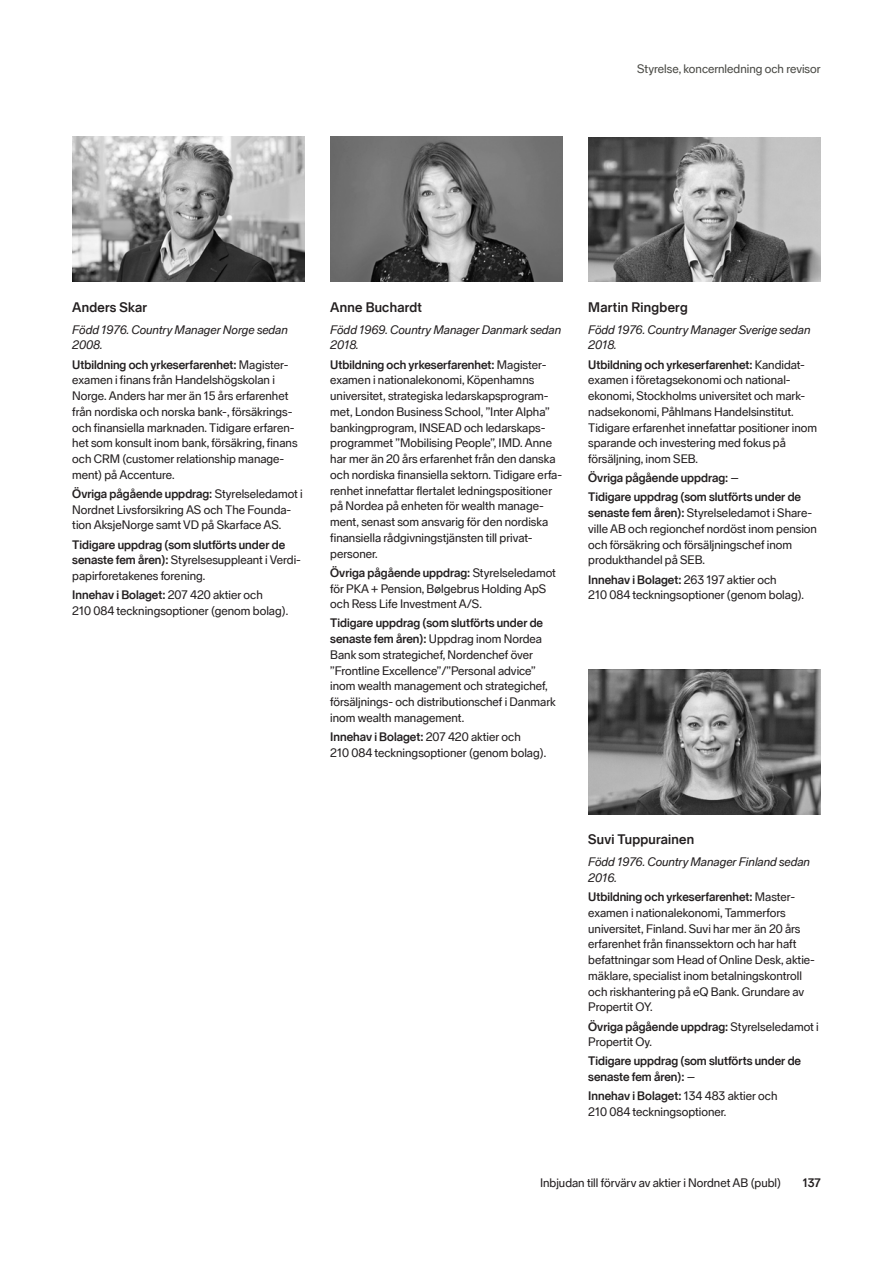
<style>
.page{position:relative;width:893px;height:1263px;background:#fff}
.page>*{position:absolute;margin:0;border:0;box-sizing:border-box;transform-origin:0 0}
.t1{font:700 13.5px "Nordnet Sans";letter-spacing:.02em;color:#231f20}
.t2{font:12px/15.8px "Nordnet Sans";color:#231f20}
.t3{font:700 12px/15.8px "Nordnet Sans";color:#231f20}
.t4{font:italic 12px/15.8px "Nordnet Sans";color:#231f20}
.t5{font:12px "Nordnet Sans";color:#4b4b46}
.s1{font-weight:700}
.s2{font-weight:400}
</style>
<div class="page">
<img style="left:72px;top:137px;width:233px;height:144px">
<img style="left:330px;top:137px;width:233px;height:144px">
<img style="left:588px;top:137px;width:233px;height:144px">
<img style="left:588px;top:669px;width:233px;height:145px">
<p class="t5" style="left:637px;top:62px;width:185px">Styrelse, koncernledning och revisor</p>
<p class="t1" style="left:72px;top:299px;width:76px">Anders Skar</p>
<p class="t4" style="left:72px;top:322px;width:217px">Född 1976. Country Manager Norge sedan<br>2008.</p>
<p class="t2" style="left:72px;top:357px;width:227px"><span class="s1">Utbildning och yrkeserfarenhet:</span> Magister&shy;examen i finans från Handelshögskolan i Norge. Anders har mer än 15 års erfarenhet från nordiska och norska bank-, försäkrings&shy;och finansiella marknaden. Tidigare erfaren&shy;het som konsult inom bank, försäkring, finans och CRM (customer relationship manage&shy;ment) på Accenture.</p>
<p class="t2" style="left:72px;top:486px;width:232px"><span class="s1">Övriga pågående uppdrag:</span> Styrelseledamot i<br>Nordnet Livsforsikring AS och The Founda&shy;tion AksjeNorge samt VD på Skarface AS.</p>
<p class="t3" style="left:72px;top:537px;width:230px">Tidigare uppdrag (som slutförts under de senaste fem åren): <span class="s2">Styrelsesuppleant i Verdi&shy;papirforetakenes forening.</span></p>
<p class="t2" style="left:72px;top:587px;width:217px"><span class="s1">Innehav i Bolaget:</span> 207 420 aktier och<br>210 084 teckningsoptioner (genom bolag).</p>
<p class="t1" style="left:330px;top:299px;width:93px">Anne Buchardt</p>
<p class="t4" style="left:330px;top:322px;width:232px">Född 1969. Country Manager Danmark sedan<br>2018.</p>
<p class="t2" style="left:330px;top:357px;width:233px"><span class="s1">Utbildning och yrkeserfarenhet:</span> Magister&shy;examen i nationalekonomi, Köpenhamns universitet, strategiska ledarskapsprogram&shy;met, London Business School, ”Inter Alpha” bankingprogram, INSEAD och ledarskaps&shy;programmet ”Mobilising People”, IMD. Anne har mer än 20 års erfarenhet från den danska och nordiska finansiella sektorn. Tidigare erfa&shy;renhet innefattar flertalet ledningspositioner på Nordea på enheten för wealth manage&shy;ment, senast som ansvarig för den nordiska finansiella rådgivningstjänsten till privat&shy;personer.</p>
<p class="t2" style="left:330px;top:565px;width:227px"><span class="s1">Övriga pågående uppdrag:</span> Styrelseledamot för PKA + Pension, Bølgebrus Holding ApS och Ress Life Investment A/S.</p>
<p class="t2" style="left:330px;top:615px;width:227px"><span class="s1">Tidigare uppdrag (som slutförts under de senaste fem åren):</span> Uppdrag inom Nordea Bank som strategichef, Nordenchef över ”Frontline Excellence”/”Personal advice” inom wealth management och strategichef, försäljnings- och distributionschef i Danmark inom wealth management.</p>
<p class="t2" style="left:330px;top:729px;width:217px"><span class="s1">Innehav i Bolaget:</span> 207 420 aktier och<br>210 084 teckningsoptioner (genom bolag).</p>
<p class="t1" style="left:588px;top:299px;width:101px">Martin Ringberg</p>
<p class="t4" style="left:588px;top:322px;width:224px">Född 1976. Country Manager Sverige sedan<br>2018.</p>
<p class="t2" style="left:588px;top:357px;width:230px"><span class="s1">Utbildning och yrkeserfarenhet:</span> Kandidat&shy;examen i företagsekonomi och national&shy;ekonomi, Stockholms universitet och mark&shy;nadsekonomi, Påhlmans Handelsinstitut.<br>Tidigare erfarenhet innefattar positioner inom sparande och investering med fokus på försäljning, inom SEB.</p>
<p class="t3" style="left:588px;top:469px;width:214px;line-height:19.2px">Övriga pågående uppdrag: <span class="s2">–<br></span>Tidigare uppdrag (som slutförts under de</p>
<p class="t2" style="left:588px;top:505px;width:230px"><span class="s1">senaste fem åren):</span> Styrelseledamot i Share&shy;ville AB och regionchef nordöst inom pension och försäkring och försäljningschef inom produkthandel på SEB.</p>
<p class="t2" style="left:588px;top:572px;width:217px"><span class="s1">Innehav i Bolaget:</span> 263 197 aktier och<br>210 084 teckningsoptioner (genom bolag).</p>
<p class="t1" style="left:588px;top:832px;width:107px">Suvi Tuppurainen</p>
<p class="t4" style="left:588px;top:854px;width:223px">Född 1976. Country Manager Finland sedan<br>2016.</p>
<p class="t2" style="left:588px;top:889px;width:228px"><span class="s1">Utbildning och yrkeserfarenhet:</span> Master&shy;examen i nationalekonomi, Tammerfors universitet, Finland. Suvi har mer än 20 års erfarenhet från finanssektorn och har haft befattningar som Head of Online Desk, aktie&shy;mäklare, specialist inom betalningskontroll och riskhantering på eQ Bank. Grundare av Propertit OY.</p>
<p class="t2" style="left:588px;top:1019px;width:232px"><span class="s1">Övriga pågående uppdrag:</span> Styrelseledamot i<br>Propertit Oy.</p>
<p class="t3" style="left:588px;top:1053px;width:214px">Tidigare uppdrag (som slutförts under de senaste fem åren): <span class="s2">–</span></p>
<p class="t2" style="left:588px;top:1088px;width:191px"><span class="s1">Innehav i Bolaget:</span> 134 483 aktier och<br>210 084 teckningsoptioner.</p>
<p class="t2" style="left:540px;top:1175px;width:242px">Inbjudan till förvärv av aktier i Nordnet AB (publ)</p>
<p class="t3" style="left:803px;top:1175px;width:19px">137</p>
</div>
